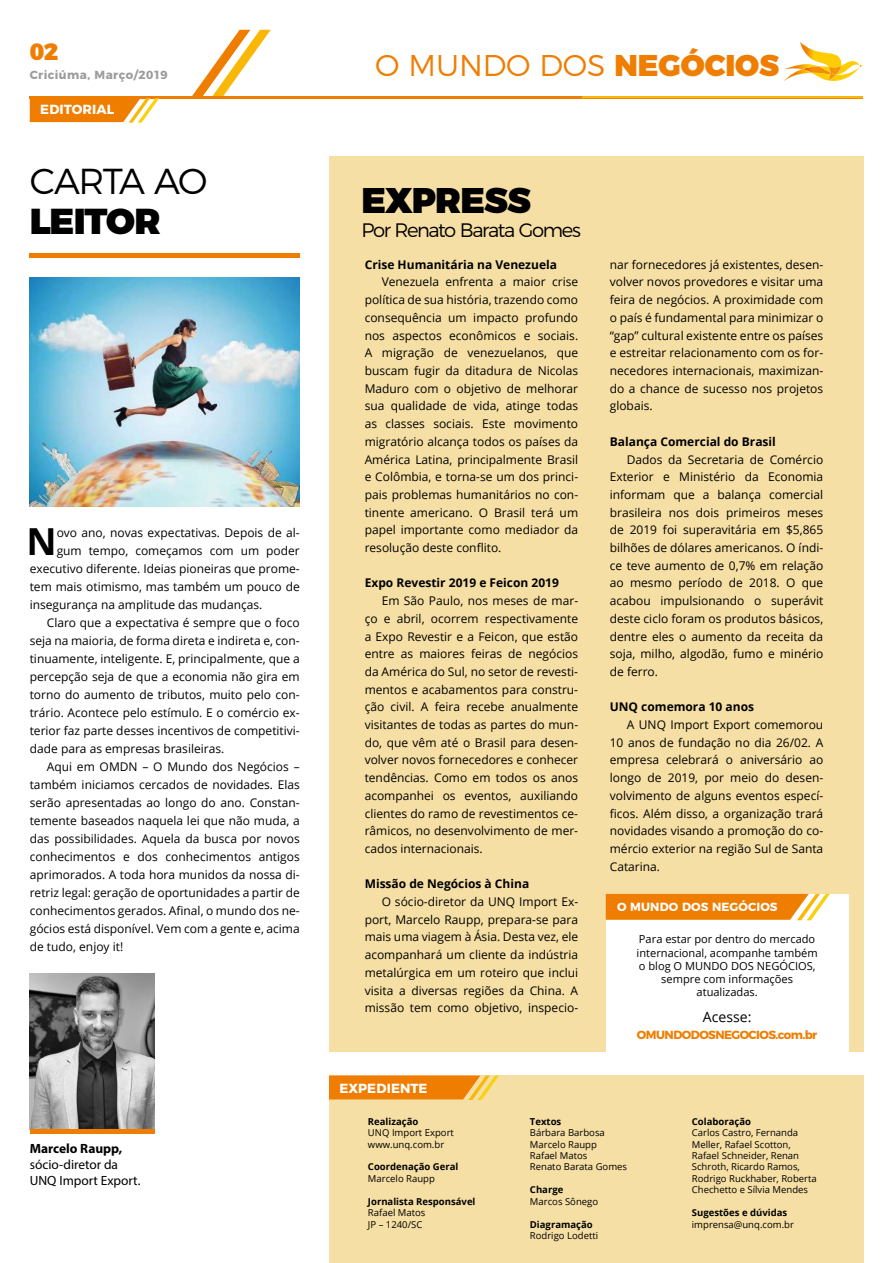
<style>
.page{position:relative;width:893px;height:1263px;background:#fff}
.page>*{position:absolute;margin:0;border:0;box-sizing:border-box;transform-origin:0 0}
.t1{font:700 37.2px "Open Sans";color:#000}
.t2{font:300 36px "Montserrat";letter-spacing:-.055em;color:#000}
.t3{font:900 36px "Montserrat";letter-spacing:-.035em;color:#000}
.t4{font:900 35.7px "Montserrat";letter-spacing:-.025em;color:#000}
.t5{font:300 30px "Montserrat";color:#ef7d00}
.t6{font:900 23.55px "Montserrat";color:#ef7d00}
.t7{font:300 19.5px "Montserrat";letter-spacing:-.07em;color:#000}
.t8{font:14.1px "Open Sans";color:#000}
.t9{font:13.35px/16px "Myriad Pro";color:#000}
.t10{font:700 13.35px "Myriad Pro";color:#000}
.t11{font:700 13.2px "Montserrat";letter-spacing:.005em;color:#fff}
.t12{font:12px/17.7px "Open Sans";color:#000;text-align:justify}
.t13{font:700 12px "Open Sans";color:#000}
.t14{font:700 11.85px "Montserrat";letter-spacing:-.045em;color:#ef7d00}
.t15{font:700 11.85px "Montserrat";letter-spacing:.015em;color:#fff}
.t16{font:700 11.7px "Montserrat";letter-spacing:.035em;color:#9d9b9d}
.t17{font:11.1px/13.4px "Open Sans";color:#000;text-align:center}
.t18{font:9.45px/11.4px "Open Sans";color:#000}
.t19{font:700 9.45px "Open Sans";color:#000}
.s1{font-weight:900}
</style>
<div class="page">
<div style="left:329px;top:157px;width:534px;height:895px;background:#f6dfa4"></div>
<img style="left:30px;top:974px;width:124px;height:156px">
<hr style="left:30px;top:96px;width:833px;height:2px;background:#ef7d00">
<svg style="left:581px;top:96px;width:282px;height:2px"></svg>
<svg style="left:192px;top:30px;width:79px;height:66px"></svg>
<svg style="left:30px;top:98px;width:129px;height:25px;background:#f2972d"></svg>
<hr style="left:30px;top:253px;width:270px;height:4px;background:#ef7d00">
<hr style="left:30px;top:1130px;width:124px;height:4px;background:#ef7d00">
<div style="left:606px;top:894px;width:242px;height:160px;background:#fff"></div>
<svg style="left:606px;top:894px;width:224px;height:26px;background:#f18d1b"></svg>
<div style="left:329px;top:1075px;width:534px;height:188px;background:#f6dfa4"></div>
<svg style="left:329px;top:1075px;width:170px;height:25px;background:#f08e19"></svg>
<img style="left:30px;top:278px;width:270px;height:228px">
<svg style="left:784px;top:42px;width:79px;height:39px"></svg>
<h3 class="t6" style="left:30px;top:32px;width:30px">02</h3>
<p class="t16" style="left:30px;top:66px;width:140px">Criciúma, Março/2019</p>
<p class="t11" style="left:40px;top:99px;width:75px">EDITORIAL</p>
<h2 class="t2" style="left:30px;top:153px;width:179px">CARTA AO</h2>
<h2 class="t3" style="left:30px;top:191px;width:132px">LEITOR</h2>
<h1 class="t1" style="left:26px;top:515px;width:32px">N</h1>
<p class="t12" style="left:57px;top:524px;width:245px">ovo ano, novas expectativas. Depois de al-</p>
<p class="t12" style="left:57px;top:542px;width:245px">gum tempo, começamos com um poder</p>
<p class="t12" style="left:30px;top:560px;width:272px">executivo diferente. Ideias pioneiras que prome-</p>
<p class="t12" style="left:30px;top:578px;width:271px">tem mais otimismo, mas também um pouco de</p>
<p class="t12" style="left:30px;top:596px;width:234px">insegurança na amplitude das mudanças.</p>
<p class="t12" style="left:47px;top:614px;width:255px">Claro que a expectativa é sempre que o foco</p>
<p class="t12" style="left:30px;top:632px;width:272px">seja na maioria, de forma direta e indireta e, con-</p>
<p class="t12" style="left:30px;top:650px;width:272px">tinuamente, inteligente. E, principalmente, que a</p>
<p class="t12" style="left:30px;top:668px;width:272px">percepção seja de que a economia não gira em</p>
<p class="t12" style="left:30px;top:686px;width:272px">torno do aumento de tributos, muito pelo con-</p>
<p class="t12" style="left:30px;top:704px;width:272px">trário. Acontece pelo estímulo. E o comércio ex-</p>
<p class="t12" style="left:30px;top:722px;width:272px">terior faz parte desses incentivos de competitivi-</p>
<p class="t12" style="left:30px;top:740px;width:196px">dade para as empresas brasileiras.</p>
<p class="t12" style="left:47px;top:758px;width:254px">Aqui em OMDN – O Mundo dos Negócios –</p>
<p class="t12" style="left:30px;top:776px;width:271px">também iniciamos cercados de novidades. Elas</p>
<p class="t12" style="left:30px;top:794px;width:272px">serão apresentadas ao longo do ano. Constan-</p>
<p class="t12" style="left:30px;top:812px;width:272px">temente baseados naquela lei que não muda, a</p>
<p class="t12" style="left:30px;top:830px;width:272px">das possibilidades. Aquela da busca por novos</p>
<p class="t12" style="left:30px;top:848px;width:272px">conhecimentos e dos conhecimentos antigos</p>
<p class="t12" style="left:30px;top:866px;width:272px">aprimorados. A toda hora munidos da nossa di-</p>
<p class="t12" style="left:30px;top:884px;width:272px">retriz legal: geração de oportunidades a partir de</p>
<p class="t12" style="left:30px;top:902px;width:272px">conhecimentos gerados. Afinal, o mundo dos ne-</p>
<p class="t12" style="left:30px;top:920px;width:272px">gócios está disponível. Vem com a gente e, acima</p>
<p class="t12" style="left:30px;top:938px;width:95px">de tudo, enjoy it!</p>
<p class="t10" style="left:30px;top:1141px;width:94px">Marcelo Raupp,</p>
<p class="t9" style="left:30px;top:1157px;width:112px">sócio-diretor da<br>UNQ Import Export.</p>
<h3 class="t5" style="left:375px;top:42px;width:406px">O MUNDO DOS <span class="s1">NEGÓCIOS</span></h3>
<h3 class="t4" style="left:361px;top:170px;width:171px">EXPRESS</h3>
<h3 class="t7" style="left:361px;top:214px;width:221px">Por Renato Barata Gomes</h3>
<p class="t13" style="left:365px;top:256px;width:194px">Crise Humanitária na Venezuela</p>
<p class="t12" style="left:365px;top:273px;width:215px;text-indent:17px">Venezuela enfrenta a maior crise política de sua história, trazendo como consequência um impacto profundo nos aspectos econômicos e sociais.<br>A migração de venezuelanos, que buscam fugir da ditadura de Nicolas Maduro com o objetivo de melhorar sua qualidade de vida, atinge todas as classes sociais. Este movimento migratório alcança todos os países da América Latina, principalmente Brasil e Colômbia, e torna-se um dos princi&shy;pais problemas humanitários no con&shy;tinente americano. O Brasil terá um papel importante como mediador da resolução deste conflito.</p>
<p class="t13" style="left:365px;top:575px;width:196px">Expo Revestir 2019 e Feicon 2019</p>
<p class="t12" style="left:365px;top:592px;width:215px;text-indent:17px">Em São Paulo, nos meses de mar&shy;ço e abril, ocorrem respectivamente a Expo Revestir e a Feicon, que estão entre as maiores feiras de negócios da América do Sul, no setor de revesti&shy;mentos e acabamentos para constru&shy;ção civil. A feira recebe anualmente visitantes de todas as partes do mun&shy;do, que vêm até o Brasil para desen&shy;volver novos fornecedores e conhecer tendências. Como em todos os anos acompanhei os eventos, auxiliando clientes do ramo de revestimentos ce&shy;râmicos, no desenvolvimento de mer&shy;cados internacionais.</p>
<p class="t13" style="left:365px;top:875px;width:166px">Missão de Negócios à China</p>
<p class="t12" style="left:365px;top:892px;width:215px;text-indent:17px">O sócio-diretor da UNQ Import Ex&shy;port, Marcelo Raupp, prepara-se para mais uma viagem à Ásia. Desta vez, ele acompanhará um cliente da indústria metalúrgica em um roteiro que inclui visita a diversas regiões da China. A missão tem como objetivo, inspecio-</p>
<p class="t12" style="left:610px;top:255px;width:215px">nar fornecedores já existentes, desen&shy;volver novos provedores e visitar uma feira de negócios. A proximidade com o país é fundamental para minimizar o “gap” cultural existente entre os países e estreitar relacionamento com os for&shy;necedores internacionais, maximizan&shy;do a chance de sucesso nos projetos globais.</p>
<p class="t13" style="left:610px;top:433px;width:168px">Balança Comercial do Brasil</p>
<p class="t12" style="left:610px;top:450px;width:215px;text-indent:17px">Dados da Secretaria de Comércio Exterior e Ministério da Economia informam que a balança comercial brasileira nos dois primeiros meses de 2019 foi superavitária em $5,865 bilhões de dólares americanos. O índi&shy;ce teve aumento de 0,7% em relação ao mesmo período de 2018. O que acabou impulsionando o superávit deste ciclo foram os produtos básicos, dentre eles o aumento da receita da soja, milho, algodão, fumo e minério de ferro.</p>
<p class="t13" style="left:610px;top:698px;width:146px">UNQ comemora 10 anos</p>
<p class="t12" style="left:610px;top:715px;width:215px;text-indent:17px">A UNQ Import Export comemorou 10 anos de fundação no dia 26/02. A empresa celebrará o aniversário ao longo de 2019, por meio do desen&shy;volvimento de alguns eventos especí&shy;ficos. Além disso, a organização trará novidades visando a promoção do co&shy;mércio exterior na região Sul de Santa Catarina.</p>
<p class="t15" style="left:617px;top:897px;width:162px">O MUNDO DOS NEGÓCIOS</p>
<p class="t17" style="left:637px;top:932px;width:183px">Para estar por dentro do mercado internacional, acompanhe também o blog O MUNDO DOS NEGÓCIOS, sempre com informações atualizadas.</p>
<p class="t8" style="left:703px;top:1007px;width:50px">Acesse:</p>
<p class="t14" style="left:637px;top:1025px;width:182px">OMUNDODOSNEGOCIOS.com.br</p>
<p class="t11" style="left:339px;top:1077px;width:89px">EXPEDIENTE</p>
<p class="t19" style="left:368px;top:1114px;width:52px">Realização</p>
<p class="t18" style="left:368px;top:1127px;width:87px">UNQ Import Export www.unq.com.br</p>
<p class="t19" style="left:368px;top:1160px;width:92px">Coordenação Geral</p>
<p class="t18" style="left:368px;top:1172px;width:68px">Marcelo Raupp</p>
<p class="t19" style="left:368px;top:1194px;width:109px">Jornalista Responsável</p>
<p class="t18" style="left:368px;top:1207px;width:59px">Rafael Matos<br>JP – 1240/SC</p>
<p class="t19" style="left:530px;top:1114px;width:33px">Textos</p>
<p class="t18" style="left:530px;top:1127px;width:99px">Bárbara Barbosa<br>Marcelo Raupp<br>Rafael Matos<br>Renato Barata Gomes</p>
<p class="t19" style="left:530px;top:1183px;width:35px">Charge</p>
<p class="t18" style="left:530px;top:1195px;width:70px">Marcos Sônego</p>
<p class="t19" style="left:530px;top:1217px;width:64px">Diagramação</p>
<p class="t18" style="left:530px;top:1229px;width:70px">Rodrigo Lodetti</p>
<p class="t19" style="left:692px;top:1114px;width:61px">Colaboração</p>
<p class="t18" style="left:692px;top:1127px;width:126px">Carlos Castro, Fernanda<br>Meller, Rafael Scotton,<br>Rafael Schneider, Renan<br>Schroth, Ricardo Ramos,<br>Rodrigo Ruckhaber, Roberta<br>Chechetto e Sílvia Mendes</p>
<p class="t19" style="left:692px;top:1206px;width:97px">Sugestões e dúvidas</p>
<p class="t18" style="left:692px;top:1218px;width:104px">imprensa@unq.com.br</p>
</div>
